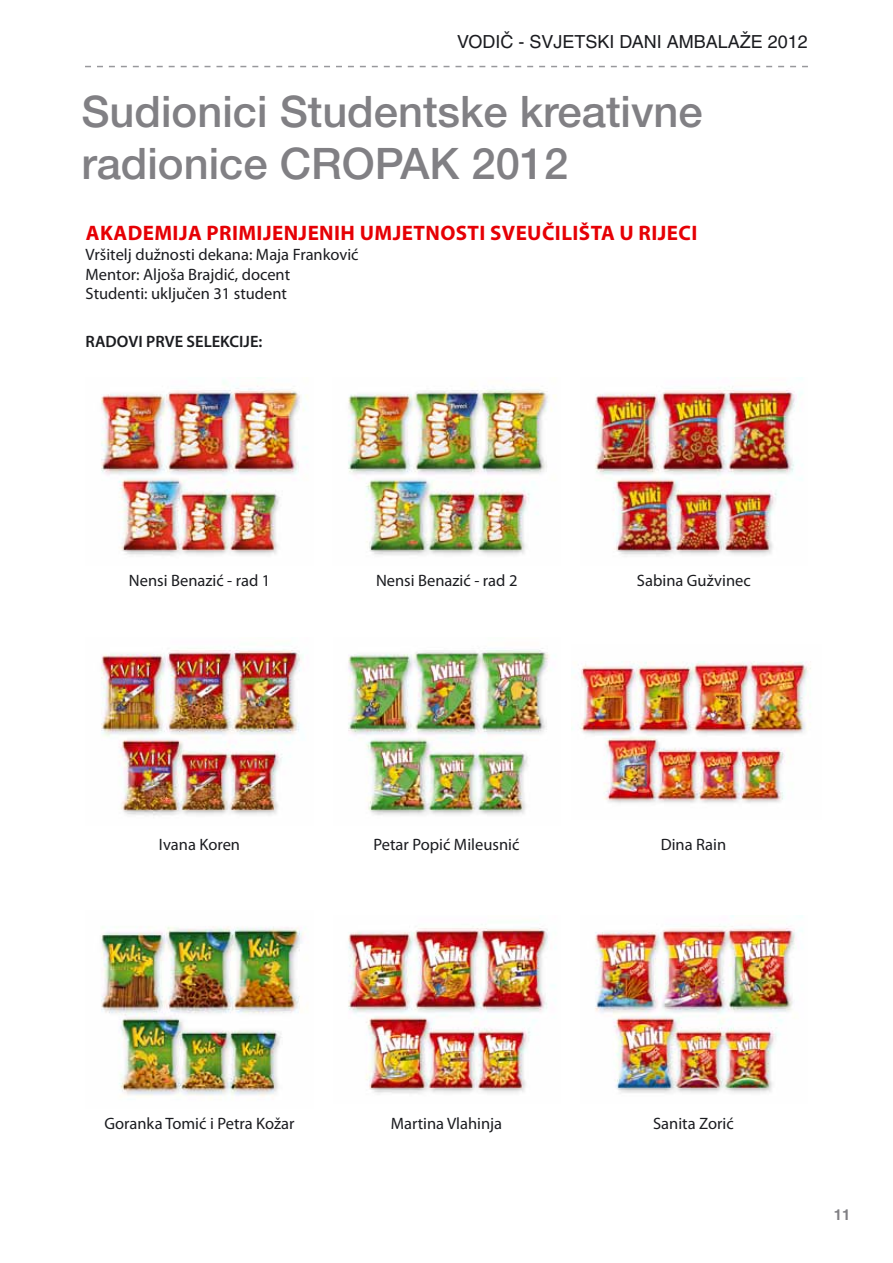
<style>
.page{position:relative;width:893px;height:1263px;background:#fff}
.page>*{position:absolute;margin:0;border:0;box-sizing:border-box;transform-origin:0 0}
.t1{font:500 43.5px/52.2px "Helvetica Neue LT Pro";color:#818084}
.t2{font:700 21px "Myriad Pro";letter-spacing:.02em;color:#e60005}
.t3{font:18px "Helvetica CE";color:#1b1c20}
.t4{font:16.5px/19.8px "Myriad Pro";color:#1b1c20}
.t5{font:600 16.5px "Myriad Pro";color:#1b1c20}
.t6{font:700 15px "Helvetica CE";color:#818084}
</style>
<div class="page">
<svg style="left:85px;top:66px;width:723px;height:1px"></svg>
<img style="left:101px;top:377px;width:207px;height:179px">
<img style="left:101px;top:647px;width:203px;height:169px">
<img style="left:101px;top:927px;width:203px;height:172px">
<img style="left:348px;top:389px;width:208px;height:166px">
<img style="left:348px;top:648px;width:202px;height:167px">
<img style="left:348px;top:924px;width:208px;height:170px">
<img style="left:595px;top:377px;width:208px;height:179px">
<img style="left:571px;top:661px;width:240px;height:142px">
<img style="left:595px;top:915px;width:208px;height:178px">
<p class="t3" style="left:457px;top:31px;width:352px">VODIČ - SVJETSKI DANI AMBALAŽE 2012</p>
<h1 class="t1" style="left:81px;top:85px;width:623px">Sudionici Studentske kreativne radionice CROPAK 2012</h1>
<p class="t2" style="left:86px;top:219px;width:28px">AKADEMIJA</p>
<p class="t2" style="left:207px;top:219px;width:25px">PRIMIJENJENIH</p>
<p class="t2" style="left:360px;top:219px;width:14px">UMJETNOSTI</p>
<p class="t2" style="left:490px;top:219px;width:24px">SVEUČILIŠTA</p>
<p class="t2" style="left:620px;top:219px;width:42px">U RIJECI</p>
<p class="t4" style="left:86px;top:244px;width:275px">Vršitelj dužnosti dekana: Maja Franković<br>Mentor: Aljoša Brajdić, docent<br>Studenti: uključen 31 student</p>
<p class="t5" style="left:86px;top:331px;width:178px">RADOVI PRVE SELEKCIJE:</p>
<p class="t4" style="left:129px;top:571px;width:143px">Nensi Benazić - rad 1</p>
<p class="t4" style="left:376px;top:571px;width:143px">Nensi Benazić - rad 2</p>
<p class="t4" style="left:637px;top:571px;width:115px">Sabina Gužvinec</p>
<p class="t4" style="left:159px;top:834px;width:83px">Ivana Koren</p>
<p class="t4" style="left:373px;top:834px;width:148px">Petar Popić Mileusnić</p>
<p class="t4" style="left:661px;top:834px;width:67px">Dina Rain</p>
<p class="t4" style="left:104px;top:1113px;width:192px">Goranka Tomić i Petra Kožar</p>
<p class="t4" style="left:391px;top:1113px;width:113px">Martina Vlahinja</p>
<p class="t4" style="left:653px;top:1113px;width:82px">Sanita Zorić</p>
<p class="t6" style="left:834px;top:1206px;width:18px">11</p>
</div>
